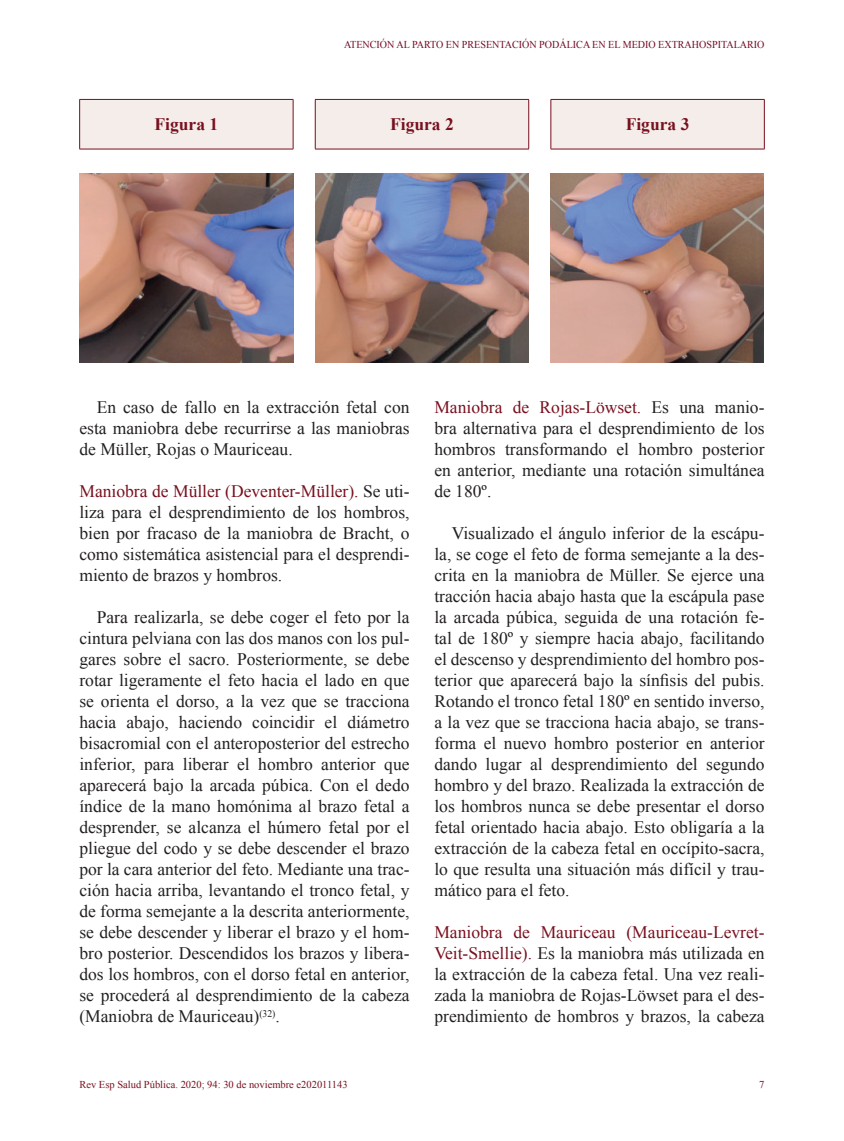
<style>
.page{position:relative;width:844px;height:1141px;background:#fff}
.page>*{position:absolute;margin:0;border:0;box-sizing:border-box;transform-origin:0 0}
.t1{font:17.5px/21px "Times New Roman";color:#231f20;text-align:justify}
.t2{font:700 17.5px "Times New Roman";color:#79101e}
.t3{font:10.5px "Times New Roman";color:#730b23;scale:.96 1}
.t4{font:10.5px "Times New Roman";color:#79101e}
.s1{color:#79101e}
</style>
<div class="page">
<div style="left:80px;top:99px;width:213px;height:50px;background:#f4edea"></div>
<hr style="left:79px;top:100px;width:1px;height:49px;background:#79101e">
<hr style="left:293px;top:100px;width:1px;height:49px;background:#79101e">
<hr style="left:79px;top:99px;width:214px;height:1px;background:#79101e">
<hr style="left:79px;top:149px;width:214px;height:1px;background:#79101e">
<div style="left:315px;top:99px;width:213px;height:50px;background:#f4edea"></div>
<hr style="left:315px;top:100px;width:1px;height:49px;background:#79101e">
<hr style="left:528px;top:100px;width:1px;height:49px;background:#79101e">
<hr style="left:315px;top:99px;width:214px;height:1px;background:#79101e">
<hr style="left:315px;top:149px;width:214px;height:1px;background:#79101e">
<div style="left:550px;top:99px;width:214px;height:50px;background:#f4edea"></div>
<hr style="left:550px;top:100px;width:1px;height:49px;background:#79101e">
<hr style="left:763px;top:100px;width:1px;height:49px;background:#79101e">
<hr style="left:550px;top:99px;width:214px;height:1px;background:#79101e">
<hr style="left:550px;top:149px;width:214px;height:1px;background:#79101e">
<img style="left:315px;top:173px;width:213px;height:190px">
<img style="left:79px;top:173px;width:214px;height:190px">
<img style="left:550px;top:173px;width:213px;height:190px">
<p class="t3" style="left:344px;top:38px;width:439px">ATENCIÓN AL PARTO EN PRESENTACIÓN PODÁLICA EN EL MEDIO EXTRAHOSPITALARIO</p>
<p class="t2" style="left:154px;top:112px;width:65px">Figura 1</p>
<p class="t2" style="left:390px;top:112px;width:65px">Figura 2</p>
<p class="t2" style="left:625px;top:112px;width:65px">Figura 3</p>
<p class="t1" style="left:79px;top:397px;width:331px;text-indent:17px">En caso de fallo en la extracción fetal con esta maniobra debe recurrirse a las maniobras de Müller, Rojas o Mauriceau.</p>
<p class="t1" style="left:79px;top:481px;width:331px"><span class="s1">Maniobra de Müller (Deventer-Müller).</span> Se uti&shy;liza para el desprendimiento de los hombros, bien por fracaso de la maniobra de Bracht, o como sistemática asistencial para el desprendi&shy;miento de brazos y hombros.</p>
<p class="t1" style="left:79px;top:607px;width:331px;text-indent:17px">Para realizarla, se debe coger el feto por la cintura pelviana con las dos manos con los pul&shy;gares sobre el sacro. Posteriormente, se debe rotar ligeramente el feto hacia el lado en que se orienta el dorso, a la vez que se tracciona hacia abajo, haciendo coincidir el diámetro bisacromial con el anteroposterior del estrecho inferior, para liberar el hombro anterior que aparecerá bajo la arcada púbica. Con el dedo índice de la mano homónima al brazo fetal a desprender, se alcanza el húmero fetal por el pliegue del codo y se debe descender el brazo por la cara anterior del feto. Mediante una trac&shy;ción hacia arriba, levantando el tronco fetal, y de forma semejante a la descrita anteriormente, se debe descender y liberar el brazo y el hom&shy;bro posterior. Descendidos los brazos y libera&shy;dos los hombros, con el dorso fetal en anterior, se procederá al desprendimiento de la cabeza (Maniobra de Mauriceau)<sup>(32)</sup>.</p>
<p class="t1" style="left:434px;top:397px;width:331px"><span class="s1">Maniobra de Rojas-Löwset.</span> Es una manio&shy;bra alternativa para el desprendimiento de los hombros transformando el hombro posterior en anterior, mediante una rotación simultánea de 180º.</p>
<p class="t1" style="left:434px;top:523px;width:331px;text-indent:17px">Visualizado el ángulo inferior de la escápu&shy;la, se coge el feto de forma semejante a la des&shy;crita en la maniobra de Müller. Se ejerce una tracción hacia abajo hasta que la escápula pase la arcada púbica, seguida de una rotación fe&shy;tal de 180º y siempre hacia abajo, facilitando el descenso y desprendimiento del hombro pos&shy;terior que aparecerá bajo la sínfisis del pubis.<br>Rotando el tronco fetal 180º en sentido inverso, a la vez que se tracciona hacia abajo, se trans&shy;forma el nuevo hombro posterior en anterior dando lugar al desprendimiento del segundo hombro y del brazo. Realizada la extracción de los hombros nunca se debe presentar el dorso fetal orientado hacia abajo. Esto obligaría a la extracción de la cabeza fetal en occípito-sacra, lo que resulta una situación más difícil y trau&shy;mático para el feto.</p>
<p class="t1" style="left:434px;top:922px;width:331px"><span class="s1">Maniobra de Mauriceau (Mauriceau-Levret-Veit-Smellie).</span> Es la maniobra más utilizada en la extracción de la cabeza fetal. Una vez reali&shy;zada la maniobra de Rojas-Löwset para el des&shy;prendimiento de hombros y brazos, la cabeza</p>
<p class="t4" style="left:79px;top:1077px;width:270px">Rev Esp Salud Pública. 2020; 94: 30 de noviembre e202011143</p>
<p class="t4" style="left:759px;top:1077px;width:7px">7</p>
</div>
